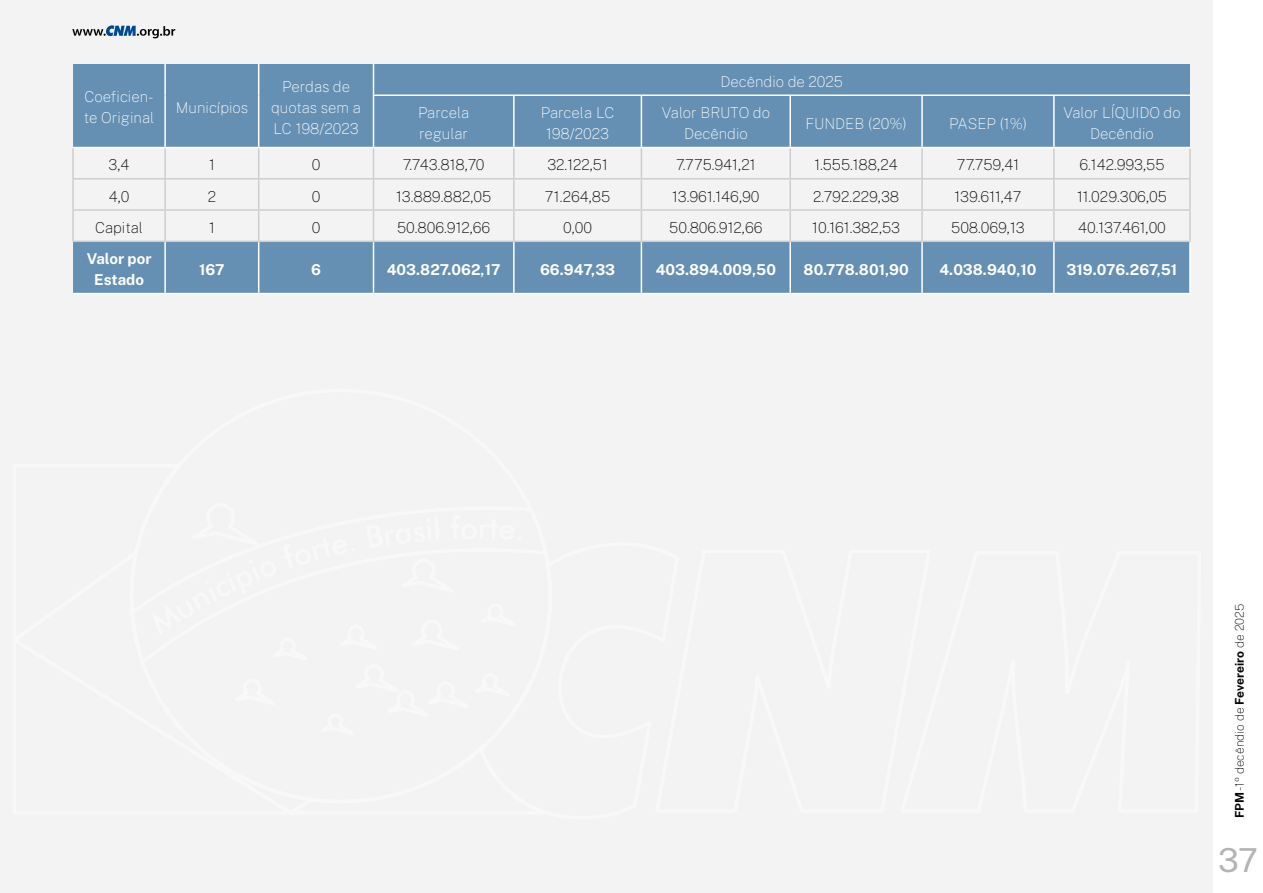
<style>
.page{position:relative;width:1263px;height:893px;background:#f3f3f3}
.page>*{position:absolute;margin:0;border:0;box-sizing:border-box;transform-origin:0 0}
.t1{font:33px "Public Sans";color:#b4b4b4}
.t2{font:100 15px "Public Sans";color:#000}
.t3{font:100 15px/21px "Public Sans";color:#fff;text-align:center}
.t4{font:700 15px/21px "Public Sans";color:#fff;text-align:center}
.t5{font:100 12px "Public Sans";color:#000}
.s1{font-weight:700}
</style>
<div class="page">
<div style="left:1213px;top:0;width:50px;height:893px;background:#fff"></div>
<svg style="left:73px;top:64px;width:1117px;height:229px;fill:#6590b3"></svg>
<hr style="left:72px;top:178px;width:93px;height:2px;background:#cdcdcd">
<hr style="left:165px;top:178px;width:94px;height:2px;background:#cdcdcd">
<hr style="left:259px;top:178px;width:114px;height:2px;background:#cdcdcd">
<hr style="left:373px;top:178px;width:141px;height:2px;background:#cdcdcd">
<hr style="left:514px;top:178px;width:127px;height:2px;background:#cdcdcd">
<hr style="left:641px;top:178px;width:149px;height:2px;background:#cdcdcd">
<hr style="left:790px;top:178px;width:132px;height:2px;background:#cdcdcd">
<hr style="left:922px;top:178px;width:132px;height:2px;background:#cdcdcd">
<hr style="left:1054px;top:178px;width:137px;height:2px;background:#cdcdcd">
<hr style="left:1189px;top:242px;width:2px;height:51px;background:#fff">
<hr style="left:73px;top:293px;width:92px;height:1px;background:#fff">
<hr style="left:165px;top:293px;width:94px;height:1px;background:#fff">
<hr style="left:259px;top:293px;width:114px;height:1px;background:#fff">
<hr style="left:373px;top:293px;width:141px;height:1px;background:#fff">
<hr style="left:514px;top:293px;width:127px;height:1px;background:#fff">
<hr style="left:641px;top:293px;width:149px;height:1px;background:#fff">
<hr style="left:790px;top:293px;width:132px;height:1px;background:#fff">
<hr style="left:922px;top:293px;width:132px;height:1px;background:#fff">
<hr style="left:1054px;top:293px;width:137px;height:1px;background:#fff">
<hr style="left:72px;top:148px;width:2px;height:30px;background:#cdcdcd">
<hr style="left:1189px;top:148px;width:2px;height:30px;background:#cdcdcd">
<hr style="left:72px;top:180px;width:2px;height:29px;background:#cdcdcd">
<hr style="left:1189px;top:180px;width:2px;height:29px;background:#cdcdcd">
<hr style="left:72px;top:209px;width:93px;height:2px;background:#cdcdcd">
<hr style="left:72px;top:211px;width:2px;height:30px;background:#cdcdcd">
<hr style="left:165px;top:209px;width:94px;height:2px;background:#cdcdcd">
<hr style="left:259px;top:209px;width:114px;height:2px;background:#cdcdcd">
<hr style="left:373px;top:209px;width:141px;height:2px;background:#cdcdcd">
<hr style="left:514px;top:209px;width:127px;height:2px;background:#cdcdcd">
<hr style="left:641px;top:209px;width:149px;height:2px;background:#cdcdcd">
<hr style="left:790px;top:209px;width:132px;height:2px;background:#cdcdcd">
<hr style="left:922px;top:209px;width:132px;height:2px;background:#cdcdcd">
<hr style="left:1054px;top:209px;width:137px;height:2px;background:#cdcdcd">
<hr style="left:1189px;top:211px;width:2px;height:30px;background:#cdcdcd">
<hr style="left:72px;top:241px;width:93px;height:1px;background:#cdcdcd">
<hr style="left:165px;top:241px;width:94px;height:1px;background:#cdcdcd">
<hr style="left:259px;top:241px;width:114px;height:1px;background:#cdcdcd">
<hr style="left:373px;top:241px;width:141px;height:1px;background:#cdcdcd">
<hr style="left:514px;top:241px;width:127px;height:1px;background:#cdcdcd">
<hr style="left:641px;top:241px;width:149px;height:1px;background:#cdcdcd">
<hr style="left:790px;top:241px;width:132px;height:1px;background:#cdcdcd">
<hr style="left:922px;top:241px;width:132px;height:1px;background:#cdcdcd">
<hr style="left:1054px;top:241px;width:137px;height:1px;background:#cdcdcd">
<hr style="left:164px;top:148px;width:2px;height:30px;background:#cdcdcd">
<hr style="left:258px;top:148px;width:1px;height:30px;background:#cdcdcd">
<hr style="left:373px;top:148px;width:1px;height:30px;background:#cdcdcd">
<hr style="left:513px;top:148px;width:2px;height:30px;background:#cdcdcd">
<hr style="left:641px;top:148px;width:1px;height:30px;background:#cdcdcd">
<hr style="left:789px;top:148px;width:2px;height:30px;background:#cdcdcd">
<hr style="left:921px;top:148px;width:2px;height:30px;background:#cdcdcd">
<hr style="left:1053px;top:148px;width:2px;height:30px;background:#cdcdcd">
<hr style="left:164px;top:180px;width:2px;height:29px;background:#cdcdcd">
<svg style="left:258px;top:180px;width:1px;height:29px"></svg>
<svg style="left:373px;top:180px;width:1px;height:29px"></svg>
<hr style="left:513px;top:180px;width:2px;height:29px;background:#cdcdcd">
<svg style="left:641px;top:180px;width:1px;height:29px"></svg>
<hr style="left:789px;top:180px;width:2px;height:29px;background:#cdcdcd">
<hr style="left:921px;top:180px;width:2px;height:29px;background:#cdcdcd">
<hr style="left:1053px;top:180px;width:2px;height:29px;background:#cdcdcd">
<hr style="left:164px;top:211px;width:2px;height:30px;background:#cdcdcd">
<hr style="left:258px;top:211px;width:1px;height:30px;background:#cdcdcd">
<hr style="left:373px;top:211px;width:1px;height:30px;background:#cdcdcd">
<hr style="left:513px;top:211px;width:2px;height:30px;background:#cdcdcd">
<hr style="left:641px;top:211px;width:1px;height:30px;background:#cdcdcd">
<hr style="left:789px;top:211px;width:2px;height:30px;background:#cdcdcd">
<hr style="left:921px;top:211px;width:2px;height:30px;background:#cdcdcd">
<hr style="left:1053px;top:211px;width:2px;height:30px;background:#cdcdcd">
<hr style="left:164px;top:242px;width:2px;height:51px;background:#fff">
<hr style="left:258px;top:242px;width:1px;height:51px;background:#fff">
<hr style="left:373px;top:242px;width:1px;height:51px;background:#fff">
<hr style="left:513px;top:242px;width:2px;height:51px;background:#fff">
<hr style="left:641px;top:242px;width:1px;height:51px;background:#fff">
<hr style="left:789px;top:242px;width:2px;height:51px;background:#fff">
<hr style="left:921px;top:242px;width:2px;height:51px;background:#fff">
<hr style="left:1053px;top:242px;width:2px;height:51px;background:#fff">
<hr style="left:513px;top:96px;width:2px;height:51px;background:#fff">
<hr style="left:641px;top:96px;width:1px;height:51px;background:#fff">
<hr style="left:789px;top:96px;width:2px;height:51px;background:#fff">
<hr style="left:921px;top:96px;width:2px;height:51px;background:#fff">
<hr style="left:1053px;top:96px;width:2px;height:51px;background:#fff">
<hr style="left:373px;top:147px;width:141px;height:1px;background:#fff">
<hr style="left:514px;top:147px;width:127px;height:1px;background:#fff">
<hr style="left:641px;top:147px;width:149px;height:1px;background:#fff">
<hr style="left:790px;top:147px;width:132px;height:1px;background:#fff">
<hr style="left:922px;top:147px;width:132px;height:1px;background:#fff">
<hr style="left:1054px;top:147px;width:137px;height:1px;background:#fff">
<hr style="left:373px;top:95px;width:141px;height:1px;background:#fff">
<hr style="left:514px;top:95px;width:127px;height:1px;background:#fff">
<hr style="left:641px;top:95px;width:149px;height:1px;background:#fff">
<hr style="left:790px;top:95px;width:132px;height:1px;background:#fff">
<hr style="left:922px;top:95px;width:132px;height:1px;background:#fff">
<hr style="left:1054px;top:95px;width:136px;height:1px;background:#fff">
<hr style="left:72px;top:147px;width:93px;height:1px;background:#fff">
<hr style="left:164px;top:64px;width:2px;height:31px;background:#fff">
<hr style="left:164px;top:95px;width:2px;height:52px;background:#fff">
<hr style="left:165px;top:147px;width:94px;height:1px;background:#fff">
<hr style="left:258px;top:64px;width:1px;height:31px;background:#fff">
<hr style="left:373px;top:64px;width:1px;height:31px;background:#fff">
<hr style="left:258px;top:95px;width:1px;height:52px;background:#fff">
<hr style="left:373px;top:96px;width:1px;height:51px;background:#fff">
<hr style="left:259px;top:147px;width:114px;height:1px;background:#fff">
<svg style="left:72px;top:25px;width:103px;height:13px"></svg>
<p class="t3" style="left:84px;top:86px;width:72px;text-align:left">Coeficien&shy;te Original</p>
<p class="t3" style="left:176px;top:96px;width:74px">Municípios</p>
<p class="t3" style="left:271px;top:75px;width:91px">Perdas de quotas sem a<br>LC 198/2023</p>
<p class="t3" style="left:720px;top:70px;width:124px">Decêndio de 2025</p>
<p class="t3" style="left:418px;top:102px;width:53px;text-align:left">Parcela regular</p>
<p class="t3" style="left:541px;top:102px;width:75px">Parcela LC<br>198/2023</p>
<p class="t3" style="left:662px;top:102px;width:110px">Valor BRUTO do<br>Decêndio</p>
<p class="t3" style="left:806px;top:112px;width:103px">FUNDEB (20%)</p>
<p class="t3" style="left:949px;top:112px;width:79px">PASEP (1%)</p>
<p class="t3" style="left:1063px;top:102px;width:119px">Valor LÍQUIDO do<br>Decêndio</p>
<p class="t2" style="left:109px;top:155px;width:22px">3,4</p>
<p class="t2" style="left:209px;top:155px;width:7px">1</p>
<p class="t2" style="left:312px;top:155px;width:10px">0</p>
<p class="t2" style="left:403px;top:155px;width:83px">7.743.818,70</p>
<p class="t2" style="left:547px;top:155px;width:62px">32.122,51</p>
<p class="t2" style="left:676px;top:155px;width:81px">7.775.941,21</p>
<p class="t2" style="left:814px;top:155px;width:85px">1.555.188,24</p>
<p class="t2" style="left:957px;top:155px;width:64px">77.759,41</p>
<p class="t2" style="left:1079px;top:155px;width:86px">6.142.993,55</p>
<p class="t2" style="left:109px;top:186px;width:22px">4,0</p>
<p class="t2" style="left:208px;top:186px;width:10px">2</p>
<p class="t2" style="left:312px;top:186px;width:10px">0</p>
<p class="t2" style="left:396px;top:186px;width:97px">13.889.882,05</p>
<p class="t2" style="left:545px;top:186px;width:67px">71.264,85</p>
<p class="t2" style="left:672px;top:186px;width:89px">13.961.146,90</p>
<p class="t2" style="left:813px;top:186px;width:87px">2.792.229,38</p>
<p class="t2" style="left:954px;top:186px;width:69px">139.611,47</p>
<p class="t2" style="left:1077px;top:186px;width:91px">11.029.306,05</p>
<p class="t2" style="left:95px;top:217px;width:49px">Capital</p>
<p class="t2" style="left:209px;top:217px;width:7px">1</p>
<p class="t2" style="left:312px;top:217px;width:10px">0</p>
<p class="t2" style="left:397px;top:217px;width:95px">50.806.912,66</p>
<p class="t2" style="left:563px;top:217px;width:30px">0,00</p>
<p class="t2" style="left:669px;top:217px;width:95px">50.806.912,66</p>
<p class="t2" style="left:812px;top:217px;width:89px">10.161.382,53</p>
<p class="t2" style="left:951px;top:217px;width:75px">508.069,13</p>
<p class="t2" style="left:1078px;top:217px;width:89px">40.137.461,00</p>
<p class="t4" style="left:87px;top:247px;width:66px">Valor por<br>Estado</p>
<p class="t4" style="left:199px;top:258px;width:27px">167</p>
<p class="t4" style="left:311px;top:258px;width:11px">6</p>
<p class="t4" style="left:387px;top:258px;width:115px">403.827.062,17</p>
<p class="t4" style="left:540px;top:258px;width:77px">66.947,33</p>
<p class="t4" style="left:656px;top:258px;width:122px">403.894.009,50</p>
<p class="t4" style="left:804px;top:258px;width:107px">80.778.801,90</p>
<p class="t4" style="left:939px;top:258px;width:99px">4.038.940,10</p>
<p class="t4" style="left:1066px;top:258px;width:112px">319.076.267,51</p>
<p class="t5" style="left:1231px;top:818px;width:216px;rotate:-90deg"><span class="s1">FPM</span> -1º decêndio de <span class="s1">Fevereiro</span> de 2025</p>
<h1 class="t1" style="left:1218px;top:837px;width:41px">37</h1>
</div>
